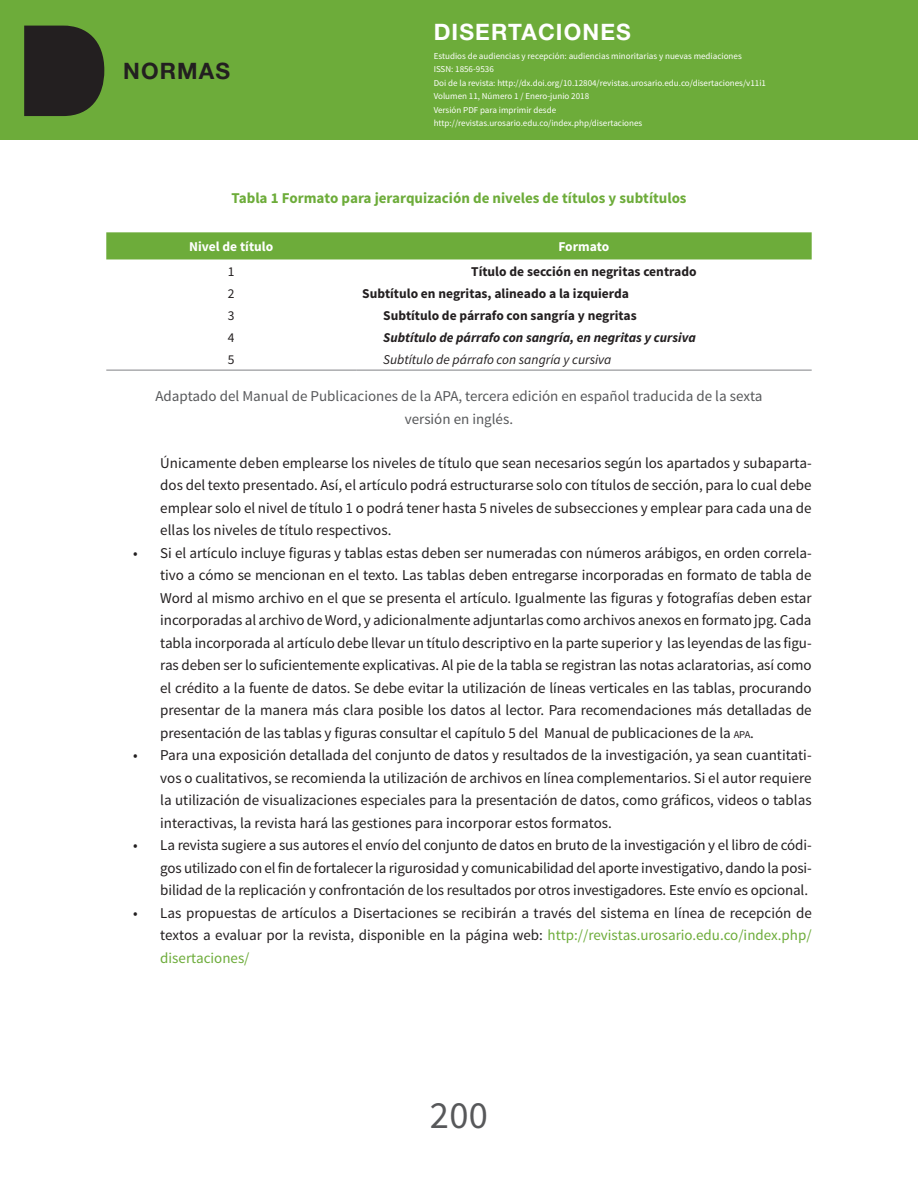
<style>
.page{position:relative;width:918px;height:1188px;background:#fff}
.page>*{position:absolute;margin:0;border:0;box-sizing:border-box;transform-origin:0 0}
.t1{font:38.4px "Source Sans Pro";color:#57585a}
.t2{font:700 22.65px "Helvetica Neue LT Std";letter-spacing:.05em;color:#fff}
.t3{font:700 22.65px "Helvetica Neue LT Std";letter-spacing:.05em;color:#231f20}
.numero{font:15px/22.5px "Source Sans Pro";letter-spacing:-.005em;color:#231f20;text-align:justify}
.fuente_figura{font:15px/22.5px "Source Sans Pro";color:#57585a;text-align:center}
.titulo_figura{font:700 15px "Source Sans Pro";color:#6dac3a}
.Texto_Tabla{font:700 13.5px "Source Sans Pro";color:#231f20}
.Texto_Tabla-2{font:italic 700 13.5px "Source Sans Pro";color:#231f20}
.Texto_Tabla-3{font:italic 13.5px "Source Sans Pro";color:#231f20}
.Cabezote_tabla{font:700 13.5px "Source Sans Pro";color:#fff}
.Texto_Tabla-4{font:13.5px "Source Sans Pro";color:#231f20}
.t4{font:9px/13.5px "Source Sans Pro";color:#fff}
.s1{font-size:10.5px}
.s2{color:#6dac3a}
</style>
<div class="page">
<div style="left:0;top:0;width:918px;height:139px;background:#6dac3a"></div>
<svg style="left:24px;top:26px;width:80px;height:90px;background:#292b22"></svg>
<div style="left:106px;top:232px;width:706px;height:27px;background:#6dac3a"></div>
<hr style="left:106px;top:370px;width:250px;height:1px;background:#808285">
<hr style="left:356px;top:370px;width:456px;height:1px;background:#808285">
<h2 class="t3" style="left:123px;top:57px;width:109px">NORMAS</h2>
<h2 class="t2" style="left:434px;top:18px;width:199px">DISERTACIONES</h2>
<p class="t4" style="left:434px;top:49px;width:334px">Estudios de audiencias y recepción: audiencias minoritarias y nuevas mediaciones<br>ISSN: 1856-9536<br>Doi de la revista: http://dx.doi.org/10.12804/revistas.urosario.edu.co/disertaciones/v11i1<br>Volumen 11, Número 1 / Enero-junio 2018<br>Versión PDF para imprimir desde http://revistas.urosario.edu.co/index.php/disertaciones</p>
<p class="titulo_figura" style="left:231px;top:188px;width:457px">Tabla 1 Formato para jerarquización de niveles de títulos y subtítulos</p>
<p class="Cabezote_tabla" style="left:189px;top:238px;width:85px">Nivel de título</p>
<p class="Cabezote_tabla" style="left:558px;top:238px;width:52px">Formato</p>
<p class="Texto_Tabla-4" style="left:228px;top:263px;width:8px">1</p>
<p class="Texto_Tabla" style="left:471px;top:262px;width:227px">Título de sección en negritas centrado</p>
<p class="Texto_Tabla-4" style="left:228px;top:285px;width:8px">2</p>
<p class="Texto_Tabla" style="left:362px;top:285px;width:268px">Subtítulo en negritas, alineado a la izquierda</p>
<p class="Texto_Tabla-4" style="left:228px;top:307px;width:8px">3</p>
<p class="Texto_Tabla" style="left:383px;top:307px;width:255px">Subtítulo de párrafo con sangría y negritas</p>
<p class="Texto_Tabla-4" style="left:228px;top:329px;width:8px">4</p>
<p class="Texto_Tabla-2" style="left:383px;top:329px;width:314px">Subtítulo de párrafo con sangría, en negritas y cursiva</p>
<p class="Texto_Tabla-4" style="left:228px;top:351px;width:8px">5</p>
<p class="Texto_Tabla-3" style="left:383px;top:351px;width:230px">Subtítulo de párrafo con sangría y cursiva</p>
<p class="fuente_figura" style="left:155px;top:386px;width:609px">Adaptado del Manual de Publicaciones de la APA, tercera edición en español traducida de la sexta versión en inglés.</p>
<p class="numero" style="left:160px;top:452px;width:653px">Únicamente deben emplearse los niveles de título que sean necesarios según los apartados y subaparta&shy;dos del texto presentado. Así, el artículo podrá estructurarse solo con títulos de sección, para lo cual debe emplear solo el nivel de título 1 o podrá tener hasta 5 niveles de subsecciones y emplear para cada una de ellas los niveles de título respectivos.</p>
<p class="numero" style="left:160px;top:542px;width:653px;text-indent:-27px">• Si el artículo incluye figuras y tablas estas deben ser numeradas con números arábigos, en orden correla&shy;tivo a cómo se mencionan en el texto. Las tablas deben entregarse incorporadas en formato de tabla de Word al mismo archivo en el que se presenta el artículo. Igualmente las figuras y fotografías deben estar incorporadas al archivo de Word, y adicionalmente adjuntarlas como archivos anexos en formato jpg. Cada tabla incorporada al artículo debe llevar un título descriptivo en la parte superior y las leyendas de las figu&shy;ras deben ser lo suficientemente explicativas. Al pie de la tabla se registran las notas aclaratorias, así como el crédito a la fuente de datos. Se debe evitar la utilización de líneas verticales en las tablas, procurando presentar de la manera más clara posible los datos al lector. Para recomendaciones más detalladas de presentación de las tablas y figuras consultar el capítulo 5 del Manual de publicaciones de la <span class="s1">apa</span>.</p>
<p class="numero" style="left:160px;top:744px;width:653px;text-indent:-27px">• Para una exposición detallada del conjunto de datos y resultados de la investigación, ya sean cuantitati&shy;vos o cualitativos, se recomienda la utilización de archivos en línea complementarios. Si el autor requiere la utilización de visualizaciones especiales para la presentación de datos, como gráficos, videos o tablas interactivas, la revista hará las gestiones para incorporar estos formatos.</p>
<p class="numero" style="left:160px;top:834px;width:653px;text-indent:-27px">• La revista sugiere a sus autores el envío del conjunto de datos en bruto de la investigación y el libro de códi&shy;gos utilizado con el fin de fortalecer la rigurosidad y comunicabilidad del aporte investigativo, dando la posi&shy;bilidad de la replicación y confrontación de los resultados por otros investigadores. Este envío es opcional.</p>
<p class="numero" style="left:160px;top:902px;width:653px;text-indent:-27px">• Las propuestas de artículos a Disertaciones se recibirán a través del sistema en línea de recepción de textos a evaluar por la revista, disponible en la página web: <span class="s2">http://revistas.urosario.edu.co/index.php/ disertaciones/</span></p>
<h1 class="t1" style="left:430px;top:1092px;width:60px">200</h1>
</div>
